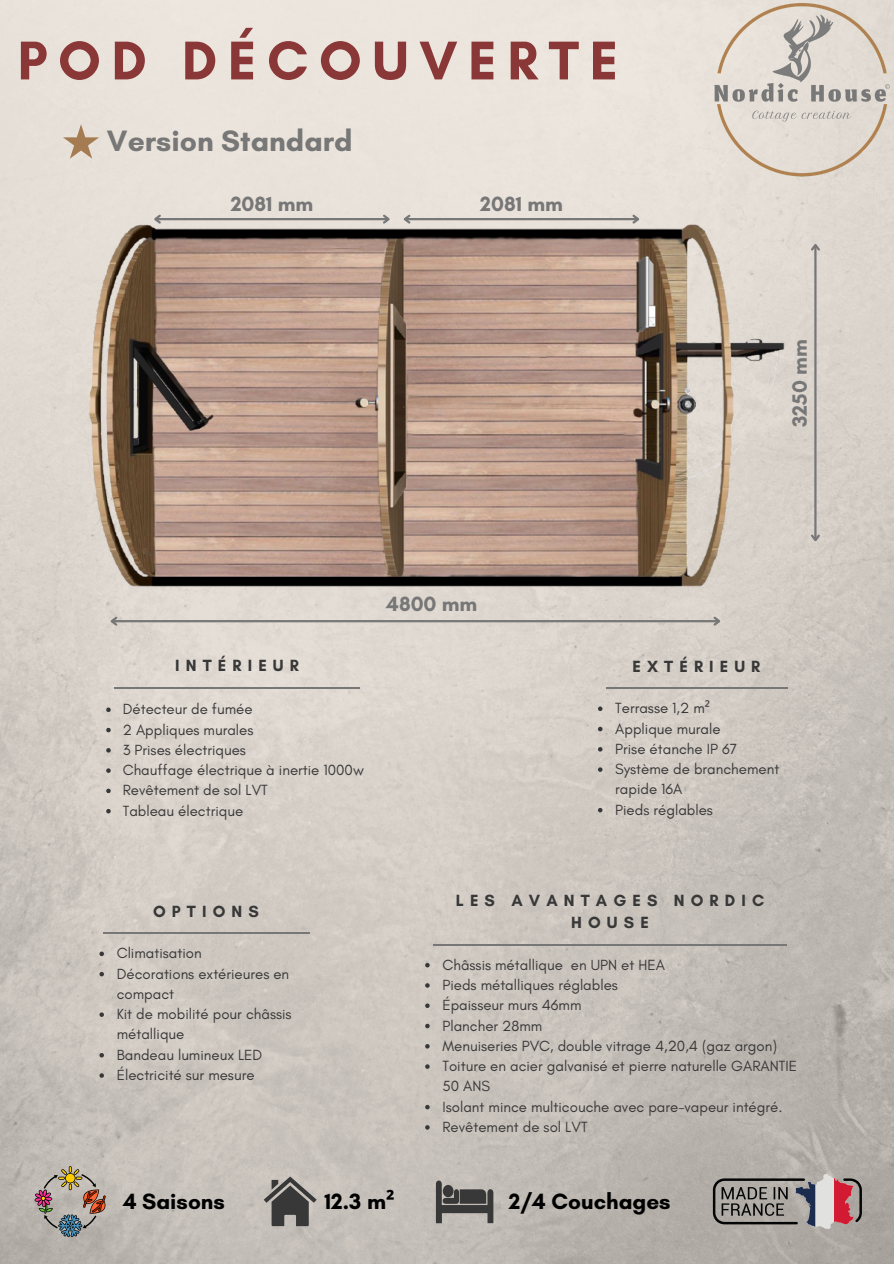
<style>
.page{position:relative;width:894px;height:1264px;background:#fff}
.page>*{position:absolute;margin:0;border:0;box-sizing:border-box;transform-origin:0 0}
.t1{font:700 55.5px "Glacial Indifference";letter-spacing:.19em;color:#893737}
.t2{font:700 30px "Glacial Indifference";color:#777}
.t3{font:700 22.5px "Glacial Indifference";color:#000}
.t4{font:700 21px "Glacial Indifference";color:#777}
.t5{font:700 16.5px/22.5px "Glacial Indifference";letter-spacing:.37em;color:#393838;text-align:center}
.t6{font:15px/20.2px "Glacial Indifference";color:#393838}
.s1{font-family:"Noto Sans"}
</style>
<div class="page">
<img style="left:0;top:0;width:893px;height:1263px">
<svg style="left:63px;top:124px;width:36px;height:35px"></svg>
<img style="left:712px;top:0;width:181px;height:181px">
<hr style="left:404px;top:218px;width:234px;height:2px;background:#777">
<svg style="left:401px;top:213px;width:11px;height:10px"></svg>
<svg style="left:630px;top:213px;width:11px;height:10px"></svg>
<img style="left:81px;top:223px;width:704px;height:375px">
<hr style="left:114px;top:687px;width:246px;height:1px;background:#777">
<svg style="left:106px;top:707px;width:5px;height:5px"></svg>
<svg style="left:106px;top:727px;width:5px;height:5px"></svg>
<svg style="left:106px;top:748px;width:5px;height:4px"></svg>
<svg style="left:106px;top:768px;width:5px;height:4px"></svg>
<svg style="left:106px;top:788px;width:5px;height:5px"></svg>
<svg style="left:106px;top:809px;width:5px;height:4px"></svg>
<hr style="left:605px;top:687px;width:182px;height:1px;background:#777">
<svg style="left:597px;top:706px;width:5px;height:5px"></svg>
<svg style="left:597px;top:726px;width:5px;height:5px"></svg>
<svg style="left:597px;top:747px;width:5px;height:4px"></svg>
<svg style="left:597px;top:767px;width:5px;height:4px"></svg>
<svg style="left:597px;top:808px;width:5px;height:4px"></svg>
<hr style="left:103px;top:932px;width:206px;height:1px;background:#777">
<svg style="left:99px;top:951px;width:5px;height:5px"></svg>
<svg style="left:99px;top:971px;width:5px;height:5px"></svg>
<svg style="left:99px;top:1012px;width:5px;height:4px"></svg>
<svg style="left:99px;top:1052px;width:5px;height:5px"></svg>
<svg style="left:99px;top:1073px;width:5px;height:4px"></svg>
<hr style="left:433px;top:943px;width:353px;height:2px;background:#777">
<svg style="left:425px;top:962px;width:4px;height:5px"></svg>
<svg style="left:425px;top:983px;width:4px;height:4px"></svg>
<svg style="left:425px;top:1003px;width:4px;height:5px"></svg>
<svg style="left:425px;top:1023px;width:4px;height:5px"></svg>
<svg style="left:425px;top:1044px;width:4px;height:4px"></svg>
<svg style="left:425px;top:1064px;width:4px;height:4px"></svg>
<svg style="left:425px;top:1104px;width:4px;height:5px"></svg>
<svg style="left:425px;top:1125px;width:4px;height:4px"></svg>
<hr style="left:112px;top:620px;width:607px;height:2px;background:#777">
<svg style="left:108px;top:614px;width:11px;height:13px"></svg>
<svg style="left:711px;top:614px;width:11px;height:13px"></svg>
<hr style="left:814px;top:245px;width:2px;height:295px;background:#777">
<svg style="left:808px;top:241px;width:13px;height:12px"></svg>
<svg style="left:808px;top:532px;width:13px;height:12px"></svg>
<svg style="left:712px;top:1173px;width:149px;height:55px;background:#988887"></svg>
<svg style="left:32px;top:1166px;width:79px;height:70px;background:#a79b92"></svg>
<svg style="left:436px;top:1179px;width:57px;height:44px;background:#75726f"></svg>
<svg style="left:263px;top:1176px;width:53px;height:50px;background:#7c7976"></svg>
<hr style="left:155px;top:218px;width:233px;height:2px;background:#777">
<svg style="left:151px;top:213px;width:12px;height:13px"></svg>
<svg style="left:381px;top:213px;width:11px;height:13px"></svg>
<p class="t1" style="left:18px;top:27px;width:602px">POD DÉCOUVERTE</p>
<p class="t2" style="left:107px;top:122px;width:247px">Version Standard</p>
<p class="t4" style="left:231px;top:191px;width:84px">2081 mm</p>
<p class="t4" style="left:480px;top:191px;width:84px">2081 mm</p>
<p class="t4" style="left:786px;top:427px;width:89px;rotate:-90deg">3250 mm</p>
<p class="t5" style="left:175px;top:654px;width:125px">INTÉRIEUR</p>
<p class="t6" style="left:123px;top:699px;width:131px">Détecteur de fumée</p>
<p class="t6" style="left:123px;top:719px;width:132px">2 Appliques murales</p>
<p class="t6" style="left:123px;top:739px;width:125px">3 Prises électriques</p>
<p class="t6" style="left:123px;top:759px;width:242px">Chauffage électrique à inertie 1000w</p>
<p class="t6" style="left:123px;top:780px;width:147px">Revêtement de sol LVT</p>
<p class="t6" style="left:123px;top:800px;width:122px">Tableau électrique</p>
<p class="t4" style="left:386px;top:590px;width:93px">4800 mm</p>
<p class="t5" style="left:632px;top:655px;width:129px">EXTÉRIEUR</p>
<p class="t6" style="left:615px;top:698px;width:96px">Terrasse 1,2 m<span class="s1">²</span></p>
<p class="t6" style="left:615px;top:718px;width:107px">Applique murale</p>
<p class="t6" style="left:615px;top:738px;width:123px">Prise étanche IP 67</p>
<p class="t6" style="left:615px;top:758px;width:165px">Système de branchement rapide 16A</p>
<p class="t6" style="left:615px;top:799px;width:99px">Pieds réglables</p>
<p class="t5" style="left:153px;top:900px;width:107px">OPTIONS</p>
<p class="t6" style="left:117px;top:943px;width:86px">Climatisation</p>
<p class="t6" style="left:117px;top:963px;width:174px">Décorations extérieures en compact</p>
<p class="t6" style="left:117px;top:1003px;width:176px">Kit de mobilité pour châssis métallique</p>
<p class="t6" style="left:117px;top:1044px;width:147px">Bandeau lumineux LED</p>
<p class="t6" style="left:117px;top:1064px;width:139px">Électricité sur mesure</p>
<p class="t5" style="left:455px;top:888px;width:310px">LES AVANTAGES NORDIC<br>HOUSE</p>
<p class="t6" style="left:442px;top:954px;width:224px">Châssis métallique en UPN et HEA</p>
<p class="t6" style="left:442px;top:974px;width:177px">Pieds métalliques réglables</p>
<p class="t6" style="left:442px;top:994px;width:140px">Épaisseur murs 46mm</p>
<p class="t6" style="left:442px;top:1015px;width:101px">Plancher 28mm</p>
<p class="t6" style="left:442px;top:1035px;width:336px">Menuiseries PVC, double vitrage 4,20,4 (gaz argon)</p>
<p class="t6" style="left:442px;top:1055px;width:356px">Toiture en acier galvanisé et pierre naturelle GARANTIE<br>50 ANS</p>
<p class="t6" style="left:442px;top:1096px;width:341px">Isolant mince multicouche avec pare-vapeur intégré.</p>
<p class="t6" style="left:442px;top:1116px;width:147px">Revêtement de sol LVT</p>
<p class="t3" style="left:123px;top:1187px;width:103px">4 Saisons</p>
<p class="t3" style="left:324px;top:1187px;width:72px">12.3 m<span class="s1">²</span></p>
<p class="t3" style="left:508px;top:1187px;width:163px">2/4 Couchages</p>
</div>
